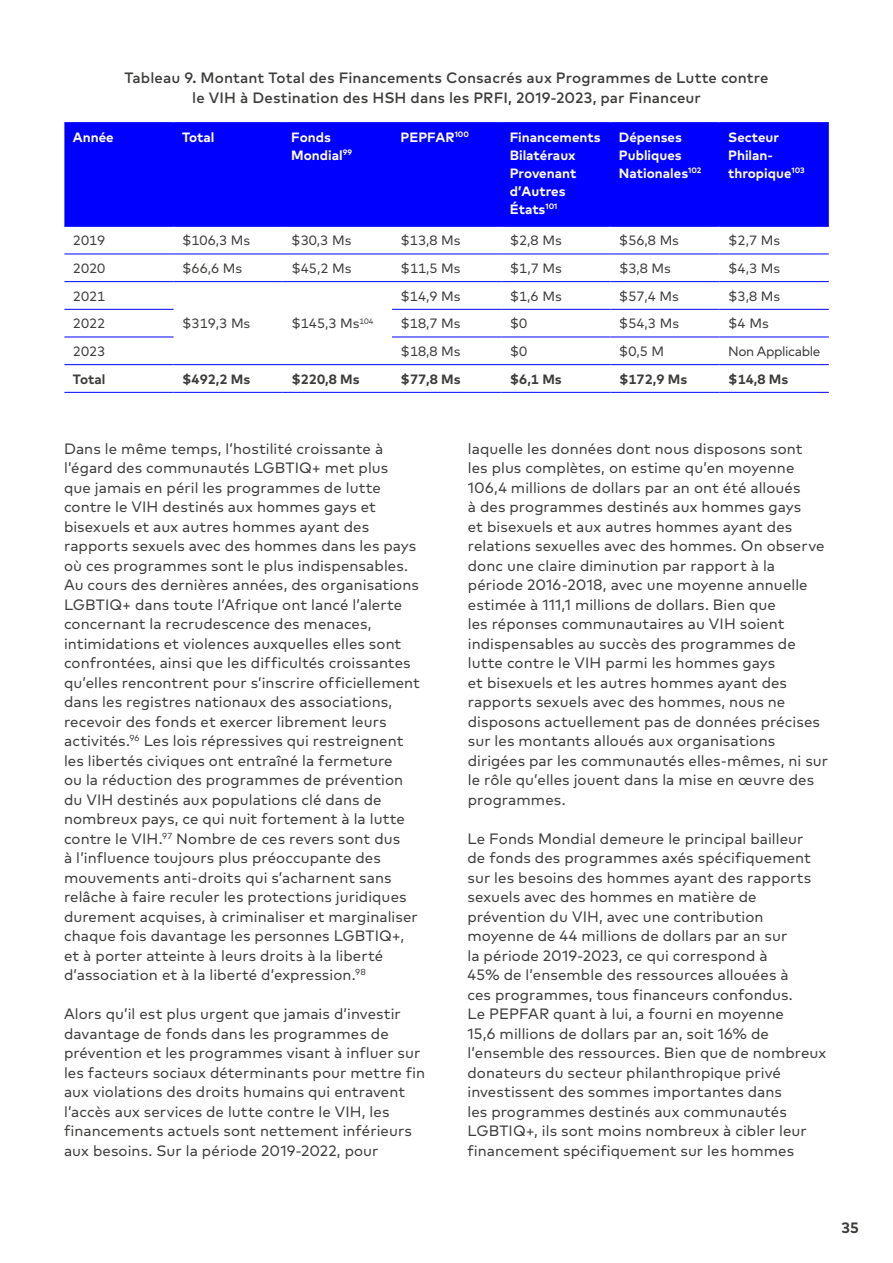
<style>
.page{position:relative;width:893px;height:1263px;background:#fff}
.page>*{position:absolute;margin:0;border:0;box-sizing:border-box;transform-origin:0 0}
.t1{font:15px/19.5px "FF Mark Pro AF";letter-spacing:.005em;color:#3c3c3b}
.t2{font:500 15px/19.5px "FF Mark Pro AF";letter-spacing:.005em;color:#3c3c3b;text-align:center}
.t3{font:700 15px "FF Mark Pro AF";color:#3c3c3b}
.t4{font:13.5px "FF Mark Pro AF";color:#3c3c3b}
.t5{font:700 13.5px/18px "FF Mark Pro AF";color:#fff}
.t6{font:700 13.5px "FF Mark Pro AF";color:#3c3c3b}
.t7{font:13.5px "FF Mark Pro AF";letter-spacing:-.03em;color:#3c3c3b}
</style>
<div class="page">
<div style="left:64px;top:123px;width:765px;height:103px;background:#00f"></div>
<hr style="left:64px;top:122px;width:110px;height:1px;background:#00f">
<hr style="left:174px;top:122px;width:109px;height:1px;background:#00f">
<hr style="left:283px;top:122px;width:109px;height:1px;background:#00f">
<hr style="left:392px;top:122px;width:109px;height:1px;background:#00f">
<hr style="left:501px;top:122px;width:109px;height:1px;background:#00f">
<hr style="left:610px;top:122px;width:110px;height:1px;background:#00f">
<hr style="left:720px;top:122px;width:109px;height:1px;background:#00f">
<hr style="left:64px;top:226px;width:110px;height:1px;background:#00f">
<hr style="left:174px;top:226px;width:109px;height:1px;background:#00f">
<hr style="left:283px;top:226px;width:109px;height:1px;background:#00f">
<hr style="left:392px;top:226px;width:109px;height:1px;background:#00f">
<hr style="left:501px;top:226px;width:109px;height:1px;background:#00f">
<hr style="left:610px;top:226px;width:110px;height:1px;background:#00f">
<hr style="left:720px;top:226px;width:109px;height:1px;background:#00f">
<hr style="left:64px;top:254px;width:110px;height:1px;background:#00f">
<hr style="left:174px;top:254px;width:109px;height:1px;background:#00f">
<hr style="left:283px;top:254px;width:109px;height:1px;background:#00f">
<hr style="left:392px;top:254px;width:109px;height:1px;background:#00f">
<hr style="left:501px;top:254px;width:109px;height:1px;background:#00f">
<hr style="left:610px;top:254px;width:110px;height:1px;background:#00f">
<hr style="left:720px;top:254px;width:109px;height:1px;background:#00f">
<hr style="left:64px;top:281px;width:110px;height:1px;background:#00f">
<hr style="left:174px;top:281px;width:109px;height:1px;background:#00f">
<hr style="left:283px;top:281px;width:109px;height:1px;background:#00f">
<hr style="left:392px;top:281px;width:109px;height:1px;background:#00f">
<hr style="left:501px;top:281px;width:109px;height:1px;background:#00f">
<hr style="left:610px;top:281px;width:110px;height:1px;background:#00f">
<hr style="left:720px;top:281px;width:109px;height:1px;background:#00f">
<hr style="left:64px;top:309px;width:110px;height:1px;background:#00f">
<hr style="left:392px;top:309px;width:109px;height:1px;background:#00f">
<hr style="left:501px;top:309px;width:109px;height:1px;background:#00f">
<hr style="left:610px;top:309px;width:110px;height:1px;background:#00f">
<hr style="left:720px;top:309px;width:109px;height:1px;background:#00f">
<hr style="left:64px;top:337px;width:110px;height:1px;background:#00f">
<hr style="left:392px;top:337px;width:109px;height:1px;background:#00f">
<hr style="left:501px;top:337px;width:109px;height:1px;background:#00f">
<hr style="left:610px;top:337px;width:110px;height:1px;background:#00f">
<hr style="left:720px;top:337px;width:109px;height:1px;background:#00f">
<hr style="left:64px;top:364px;width:110px;height:1px;background:#00f">
<hr style="left:174px;top:364px;width:109px;height:1px;background:#00f">
<hr style="left:283px;top:364px;width:109px;height:1px;background:#00f">
<hr style="left:392px;top:364px;width:109px;height:1px;background:#00f">
<hr style="left:501px;top:364px;width:109px;height:1px;background:#00f">
<hr style="left:610px;top:364px;width:110px;height:1px;background:#00f">
<hr style="left:720px;top:364px;width:109px;height:1px;background:#00f">
<hr style="left:64px;top:392px;width:110px;height:1px;background:#00f">
<hr style="left:174px;top:392px;width:109px;height:1px;background:#00f">
<hr style="left:283px;top:392px;width:109px;height:1px;background:#00f">
<hr style="left:392px;top:392px;width:109px;height:1px;background:#00f">
<hr style="left:501px;top:392px;width:109px;height:1px;background:#00f">
<hr style="left:610px;top:392px;width:110px;height:1px;background:#00f">
<hr style="left:720px;top:392px;width:109px;height:1px;background:#00f">
<p class="t2" style="left:125px;top:67px;width:646px">Tableau 9. Montant Total des Financements Consacrés aux Programmes de Lutte contre le VIH à Destination des HSH dans les PRFI, 2019-2023, par Financeur</p>
<p class="t5" style="left:73px;top:127px;width:42px">Année</p>
<p class="t5" style="left:182px;top:127px;width:34px">Total</p>
<p class="t5" style="left:291px;top:127px;width:62px">Fonds<br>Mondial<sup>99</sup></p>
<p class="t5" style="left:400px;top:127px;width:70px">PEPFAR<sup>100</sup></p>
<p class="t5" style="left:510px;top:127px;width:92px">Financements<br>Bilatéraux<br>Provenant d’Autres<br>États<sup>101</sup></p>
<p class="t5" style="left:619px;top:127px;width:84px">Dépenses<br>Publiques<br>Nationales<sup>102</sup></p>
<p class="t5" style="left:728px;top:127px;width:78px">Secteur<br>Philan&shy;thropique<sup>103</sup></p>
<p class="t4" style="left:73px;top:231px;width:34px">2019</p>
<p class="t4" style="left:182px;top:231px;width:70px">$106,3 Ms</p>
<p class="t4" style="left:291px;top:231px;width:62px">$30,3 Ms</p>
<p class="t4" style="left:400px;top:231px;width:62px">$13,8 Ms</p>
<p class="t4" style="left:510px;top:231px;width:53px">$2,8 Ms</p>
<p class="t4" style="left:619px;top:231px;width:62px">$56,8 Ms</p>
<p class="t4" style="left:728px;top:231px;width:53px">$2,7 Ms</p>
<p class="t4" style="left:73px;top:258px;width:34px">2020</p>
<p class="t4" style="left:182px;top:258px;width:62px">$66,6 Ms</p>
<p class="t4" style="left:291px;top:258px;width:62px">$45,2 Ms</p>
<p class="t4" style="left:401px;top:258px;width:62px">$11,5 Ms</p>
<p class="t4" style="left:510px;top:258px;width:53px">$1,7 Ms</p>
<p class="t4" style="left:619px;top:258px;width:53px">$3,8 Ms</p>
<p class="t4" style="left:728px;top:258px;width:53px">$4,3 Ms</p>
<p class="t4" style="left:73px;top:286px;width:34px">2021</p>
<p class="t4" style="left:182px;top:314px;width:70px">$319,3 Ms</p>
<p class="t4" style="left:291px;top:314px;width:84px">$145,3 Ms<sup>104</sup></p>
<p class="t4" style="left:400px;top:286px;width:62px">$14,9 Ms</p>
<p class="t4" style="left:510px;top:286px;width:53px">$1,6 Ms</p>
<p class="t4" style="left:619px;top:286px;width:62px">$57,4 Ms</p>
<p class="t4" style="left:728px;top:286px;width:53px">$3,8 Ms</p>
<p class="t4" style="left:73px;top:314px;width:34px">2022</p>
<p class="t4" style="left:401px;top:314px;width:62px">$18,7 Ms</p>
<p class="t4" style="left:510px;top:314px;width:19px">$0</p>
<p class="t4" style="left:619px;top:314px;width:62px">$54,3 Ms</p>
<p class="t4" style="left:728px;top:314px;width:42px">$4 Ms</p>
<p class="t4" style="left:73px;top:341px;width:34px">2023</p>
<p class="t4" style="left:401px;top:341px;width:62px">$18,8 Ms</p>
<p class="t4" style="left:510px;top:341px;width:19px">$0</p>
<p class="t4" style="left:619px;top:341px;width:47px">$0,5 M</p>
<p class="t7" style="left:728px;top:341px;width:94px">Non Applicable</p>
<p class="t6" style="left:73px;top:369px;width:34px">Total</p>
<p class="t6" style="left:182px;top:369px;width:70px">$492,2 Ms</p>
<p class="t6" style="left:291px;top:369px;width:70px">$220,8 Ms</p>
<p class="t6" style="left:401px;top:369px;width:62px">$77,8 Ms</p>
<p class="t6" style="left:510px;top:369px;width:54px">$6,1 Ms</p>
<p class="t6" style="left:619px;top:369px;width:70px">$172,9 Ms</p>
<p class="t6" style="left:728px;top:369px;width:62px">$14,8 Ms</p>
<p class="t1" style="left:64px;top:438px;width:358px">Dans le même temps, l’hostilité croissante à l’égard des communautés LGBTIQ+ met plus<br>que jamais en péril les programmes de lutte contre le VIH destinés aux hommes gays et bisexuels et aux autres hommes ayant des rapports sexuels avec des hommes dans les pays où ces programmes sont le plus indispensables.<br>Au cours des dernières années, des organisations LGBTIQ+ dans toute l’Afrique ont lancé l’alerte concernant la recrudescence des menaces, intimidations et violences auxquelles elles sont confrontées, ainsi que les difficultés croissantes qu’elles rencontrent pour s’inscrire officiellement dans les registres nationaux des associations, recevoir des fonds et exercer librement leurs activités.<sup>96</sup> Les lois répressives qui restreignent les libertés civiques ont entraîné la fermeture<br>ou la réduction des programmes de prévention du VIH destinés aux populations clé dans de nombreux pays, ce qui nuit fortement à la lutte contre le VIH.<sup>97</sup> Nombre de ces revers sont dus<br>à l’influence toujours plus préoccupante des mouvements anti-droits qui s’acharnent sans relâche à faire reculer les protections juridiques durement acquises, à criminaliser et marginaliser chaque fois davantage les personnes LGBTIQ+, et à porter atteinte à leurs droits à la liberté d’association et à la liberté d’expression.<sup>98</sup></p>
<p class="t1" style="left:64px;top:1003px;width:363px">Alors qu’il est plus urgent que jamais d’investir davantage de fonds dans les programmes de prévention et les programmes visant à influer sur les facteurs sociaux déterminants pour mettre fin aux violations des droits humains qui entravent l’accès aux services de lutte contre le VIH, les financements actuels sont nettement inférieurs aux besoins. Sur la période 2019-2022, pour</p>
<p class="t1" style="left:468px;top:438px;width:362px">laquelle les données dont nous disposons sont<br>les plus complètes, on estime qu’en moyenne 106,4 millions de dollars par an ont été alloués<br>à des programmes destinés aux hommes gays<br>et bisexuels et aux autres hommes ayant des relations sexuelles avec des hommes. On observe donc une claire diminution par rapport à la période 2016-2018, avec une moyenne annuelle estimée à 111,1 millions de dollars. Bien que<br>les réponses communautaires au VIH soient indispensables au succès des programmes de lutte contre le VIH parmi les hommes gays<br>et bisexuels et les autres hommes ayant des rapports sexuels avec des hommes, nous ne disposons actuellement pas de données précises sur les montants alloués aux organisations dirigées par les communautés elles-mêmes, ni sur le rôle qu’elles jouent dans la mise en œuvre des programmes.</p>
<p class="t1" style="left:467px;top:828px;width:360px">Le Fonds Mondial demeure le principal bailleur<br>de fonds des programmes axés spécifiquement sur les besoins des hommes ayant des rapports sexuels avec des hommes en matière de prévention du VIH, avec une contribution moyenne de 44 millions de dollars par an sur<br>la période 2019-2023, ce qui correspond à<br>45% de l’ensemble des ressources allouées à<br>ces programmes, tous financeurs confondus.<br>Le PEPFAR quant à lui, a fourni en moyenne<br>15,6 millions de dollars par an, soit 16% de l’ensemble des ressources. Bien que de nombreux donateurs du secteur philanthropique privé investissent des sommes importantes dans<br>les programmes destinés aux communautés LGBTIQ+, ils sont moins nombreux à cibler leur financement spécifiquement sur les hommes</p>
<p class="t3" style="left:842px;top:1216px;width:19px">35</p>
</div>
